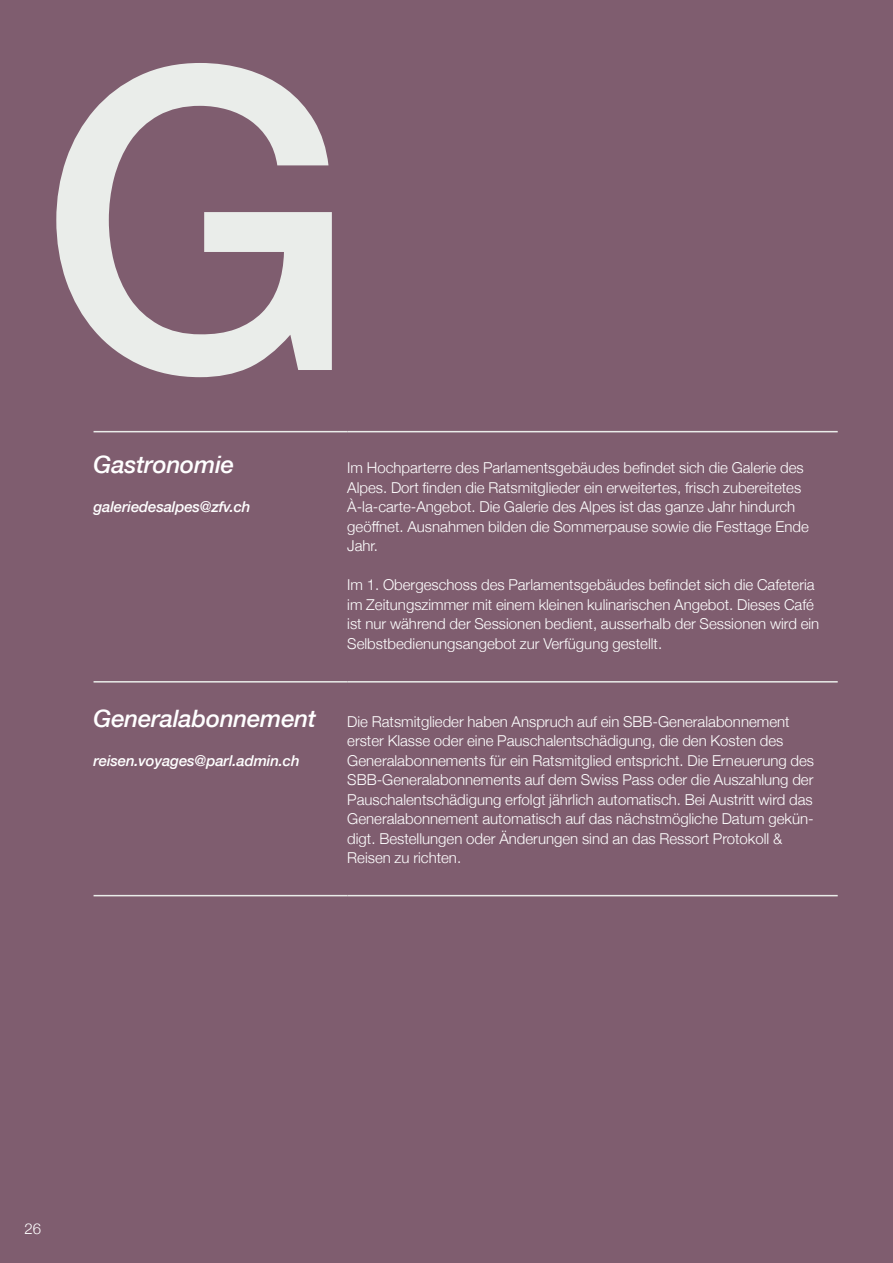
<style>
.page{position:relative;width:893px;height:1263px;background:#7f5d6f}
.page>*{position:absolute;margin:0;border:0;box-sizing:border-box;transform-origin:0 0}
.t1{font:500 420px "Helvetica Neue";color:#eaedea}
.t2{font:italic 500 24px "Helvetica Neue";letter-spacing:-.01em;color:#fff}
.t3{font:300 15px/19.5px "Helvetica Neue";color:#fff}
.t4{font:italic 500 15px "Helvetica Neue";letter-spacing:-.01em;color:#fff}
</style>
<div class="page">
<hr style="left:94px;top:431px;width:253px;height:1px;background:#eaedea">
<hr style="left:347px;top:431px;width:491px;height:1px;background:#eaedea">
<hr style="left:94px;top:895px;width:253px;height:1px;background:#eaedea">
<hr style="left:347px;top:895px;width:491px;height:1px;background:#eaedea">
<hr style="left:94px;top:681px;width:253px;height:1px;background:#eaedea">
<hr style="left:347px;top:681px;width:491px;height:1px;background:#eaedea">
<h1 class="t1" style="left:38px;top:-117px;width:320px">G</h1>
<h2 class="t2" style="left:94px;top:444px;width:142px">Gastronomie</h2>
<p class="t4" style="left:94px;top:494px;width:158px">galeriedesalpes@zfv.ch</p>
<h2 class="t2" style="left:94px;top:698px;width:224px">Generalabonnement</h2>
<p class="t4" style="left:94px;top:748px;width:208px">reisen.voyages@parl.admin.ch</p>
<p class="t3" style="left:347px;top:457px;width:463px">Im Hochparterre des Parlamentsgebäudes befindet sich die Galerie des Alpes. Dort finden die Ratsmitglieder ein erweitertes, frisch zubereitetes À-la-carte-Angebot. Die Galerie des Alpes ist das ganze Jahr hindurch geöffnet. Ausnahmen bilden die Sommerpause sowie die Festtage Ende Jahr.</p>
<p class="t3" style="left:347px;top:574px;width:474px">Im 1. Obergeschoss des Parlamentsgebäudes befindet sich die Cafeteria im Zeitungszimmer mit einem kleinen kulinarischen Angebot. Dieses Café ist nur während der Sessionen bedient, ausserhalb der Sessionen wird ein Selbstbedienungsangebot zur Verfügung gestellt.</p>
<p class="t3" style="left:347px;top:711px;width:468px">Die Ratsmitglieder haben Anspruch auf ein SBB-Generalabonnement erster Klasse oder eine Pauschalentschädigung, die den Kosten des Generalabonnements für ein Ratsmitglied entspricht. Die Erneuerung des SBB-Generalabonnements auf dem Swiss Pass oder die Auszahlung der Pauschalentschädigung erfolgt jährlich automatisch. Bei Austritt wird das Generalabonnement automatisch auf das nächstmögliche Datum gekün&shy;digt. Bestellungen oder Änderungen sind an das Ressort Protokoll &amp; Reisen zu richten.</p>
<p class="t3" style="left:24px;top:1218px;width:18px">26</p>
</div>
